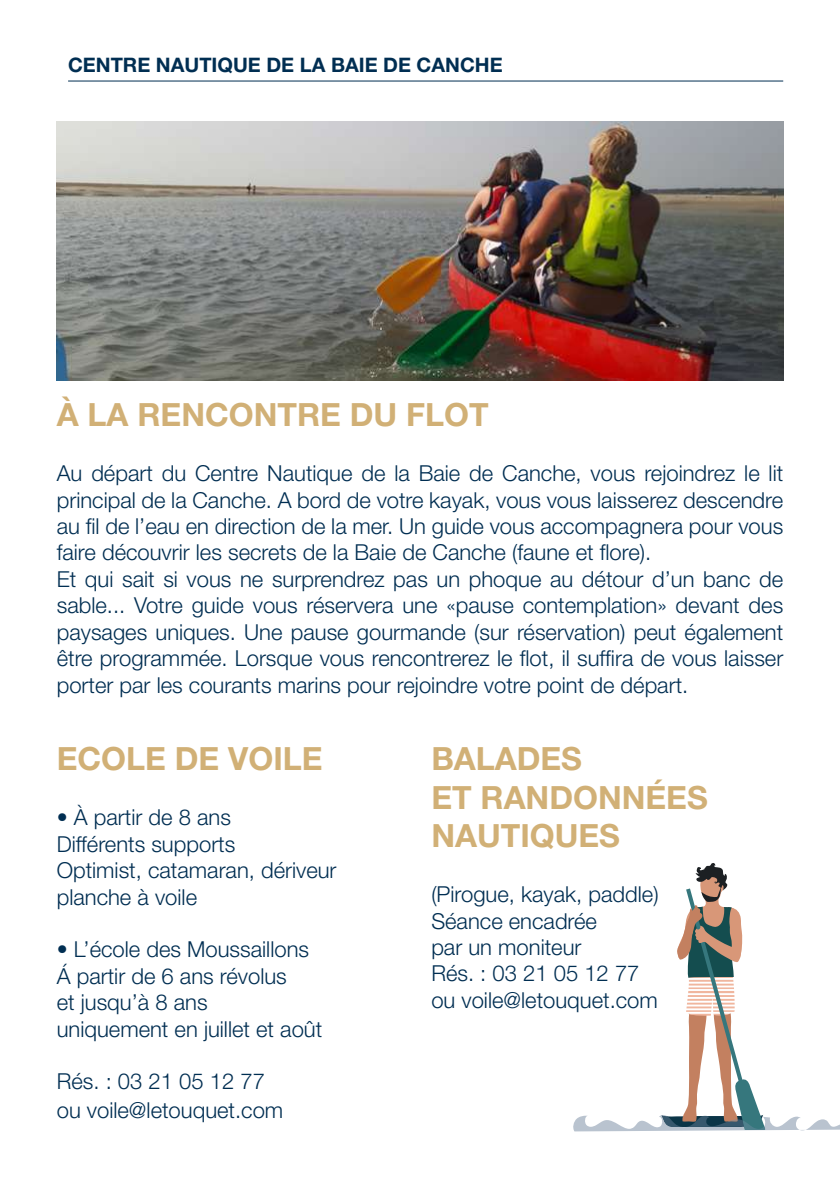
<style>
.page{position:relative;width:840px;height:1191px;background:#fff}
.page>*{position:absolute;margin:0;border:0;box-sizing:border-box;transform-origin:0 0}
.t1{font:700 32px/38.4px "Helvetica Neue LT Pro";color:#d1b076}
.t2{font:300 22px/26.4px "Helvetica Neue LT Pro";color:#002e52}
.t3{font:700 20px "Helvetica Neue LT Pro";color:#002e52}
</style>
<div class="page">
<hr style="left:68px;top:81px;width:714px;height:1px;background:#002e52">
<img style="left:57px;top:122px;width:725px;height:259px">
<svg style="left:573px;top:863px;width:266px;height:268px"></svg>
<p class="t3" style="left:68px;top:52px;width:436px">CENTRE NAUTIQUE DE LA BAIE DE CANCHE</p>
<h1 class="t1" style="left:57px;top:395px;width:433px">À LA RENCONTRE DU FLOT</h1>
<p class="t2" style="left:57px;top:460px;width:727px">Au départ du Centre Nautique de la Baie de Canche, vous rejoindrez le lit principal de la Canche. A bord de votre kayak, vous vous laisserez descendre au fil de l’eau en direction de la mer. Un guide vous accompagnera pour vous faire découvrir les secrets de la Baie de Canche (faune et flore).<br>Et qui sait si vous ne surprendrez pas un phoque au détour d’un banc de sable... Votre guide vous réservera une «pause contemplation» devant des paysages uniques. Une pause gourmande (sur réservation) peut également être programmée. Lorsque vous rencontrerez le flot, il suffira de vous laisser porter par les courants marins pour rejoindre votre point de départ.</p>
<h1 class="t1" style="left:57px;top:739px;width:267px">ECOLE DE VOILE</h1>
<p class="t2" style="left:57px;top:804px;width:281px">• À partir de 8 ans<br>Différents supports<br>Optimist, catamaran, dériveur planche à voile</p>
<p class="t2" style="left:57px;top:936px;width:267px">• L’école des Moussaillons<br>Á partir de 6 ans révolus<br>et jusqu’à 8 ans uniquement en juillet et août</p>
<p class="t2" style="left:57px;top:1066px;width:228px;line-height:28.8px">Rés. : 03 21 05 12 77 ou voile@letouquet.com</p>
<h1 class="t1" style="left:431px;top:739px;width:278px">BALADES<br>ET RANDONNÉES<br>NAUTIQUES</h1>
<p class="t2" style="left:431px;top:880px;width:229px">(Pirogue, kayak, paddle)<br>Séance encadrée<br>par un moniteur<br>Rés. : 03 21 05 12 77 ou voile@letouquet.com</p>
</div>
